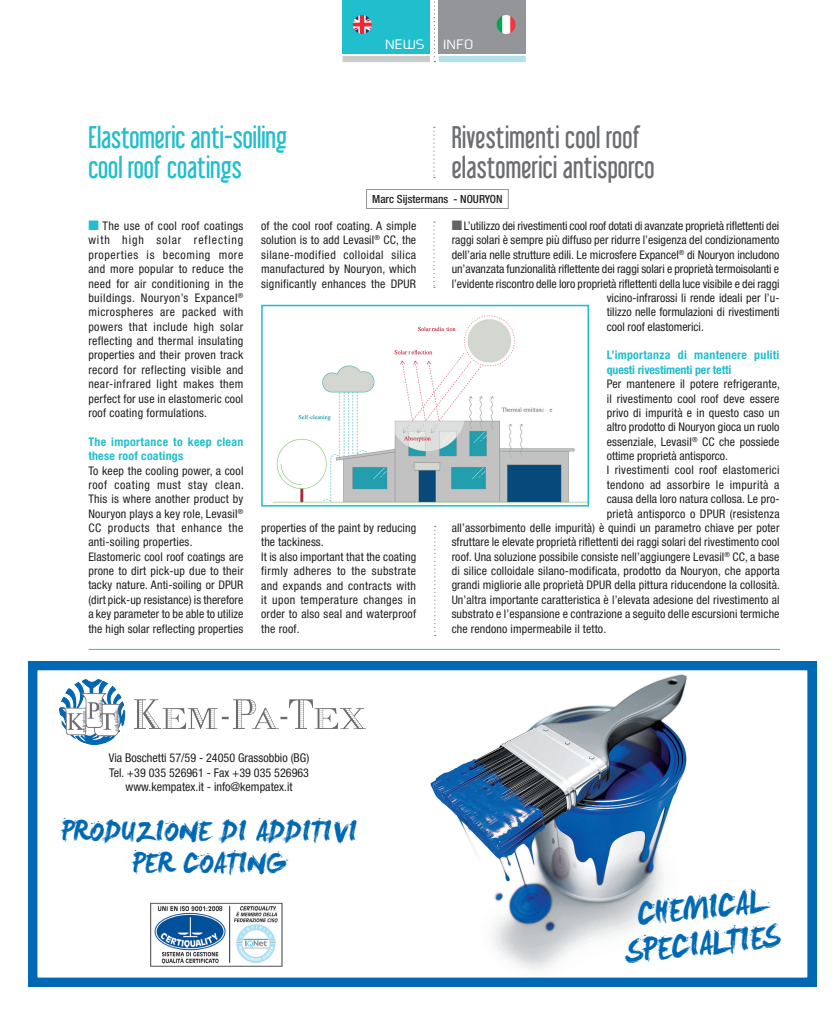
<style>
.page{position:relative;width:833px;height:1010px;background:#fff}
.page>*{position:absolute;margin:0;border:0;box-sizing:border-box;transform-origin:0 0}
.t1{font:30.25px/36.2px "Levi Re Brushed";color:#0168b3;text-align:center}
.t2{font:27.5px/30px "Libel Suit";letter-spacing:.01em;color:#6c6d70}
.t3{font:27.5px/30px "Libel Suit";color:#21bece}
.t4{font:26.62px/31.9px "Levi Re Brushed";color:#0168b3;text-align:center}
.t5{font:13.75px "Ea Designer";letter-spacing:.025em;color:#fff}
.t6{font:condensed 12.12px/14.5px "Helvetica Neue";color:#231f20;text-align:center}
.t7{font:condensed 11.88px/14.4px "Helvetica Neue";letter-spacing:.01em;color:#231f20;text-align:justify}
.t8{font:700 condensed 11.88px/14.4px "Helvetica Neue";letter-spacing:.02em;color:#21bece}
.t9{font:condensed 11.88px "Helvetica Neue";letter-spacing:-.01em;color:#231f20}
.t10{font:condensed 11.88px "Helvetica Neue";letter-spacing:.03em;color:#231f20}
.t11{font:500 condensed 11.25px "Helvetica Neue";color:#231f20}
.s1{color:#21bece}
.s2{color:#636366}
</style>
<div class="page">
<div style="left:342px;top:0;width:88px;height:54px;background:#21bece"></div>
<div style="left:342px;top:56px;width:88px;height:6px;background:#cacbcd"></div>
<svg style="left:434px;top:0;width:92px;height:62px"></svg>
<img style="left:353px;top:15px;width:19px;height:19px;border-radius:9px">
<img style="left:496px;top:15px;width:19px;height:19px;border-radius:9px">
<svg style="left:433px;top:127px;width:2px;height:51px"></svg>
<svg style="left:433px;top:221px;width:2px;height:67px"></svg>
<svg style="left:434px;top:526px;width:2px;height:110px"></svg>
<img style="left:273px;top:315px;width:313px;height:188px">
<div style="left:261px;top:305px;width:328px;height:202px;border:2px solid #21bece"></div>
<svg style="left:28px;top:661px;width:788px;height:326px"></svg>
<svg style="left:366px;top:189px;width:143px;height:20px"></svg>
<hr style="left:89px;top:649px;width:691px;height:1px;background:#21bece">
<p class="t5" style="left:385px;top:37px;width:41px">NEWS</p>
<p class="t5" style="left:443px;top:37px;width:31px">INFO</p>
<h2 class="t3" style="left:88px;top:123px;width:200px">Elastomeric anti-soiling cool roof coatings</h2>
<h2 class="t2" style="left:452px;top:123px;width:204px">Rivestimenti cool roof elastomerici antisporco</h2>
<p class="t7" style="left:88px;top:219px;width:157px"><span class="s1">■</span> The use of cool roof coatings with high solar reflecting properties is becoming more and more popular to reduce the need for air conditioning in the buildings. Nouryon’s Expancel<sup>® </sup>microspheres are packed with powers that include high solar reflecting and thermal insulating properties and their proven track record for reflecting visible and near-infrared light makes them perfect for use in elastomeric cool roof coating formulations.</p>
<p class="t8" style="left:88px;top:434px;width:157px">The importance to keep clean these roof coatings</p>
<p class="t7" style="left:88px;top:463px;width:157px;text-align:left">To keep the cooling power, a cool roof coating must stay clean.<br>This is where another product by Nouryon plays a key role, Levasil<sup>® </sup>CC products that enhance the anti-soiling properties.<br>Elastomeric cool roof coatings are prone to dirt pick-up due to their tacky nature. Anti-soiling or DPUR (dirt pick-up resistance) is therefore a key parameter to be able to utilize the high solar reflecting properties</p>
<p class="t11" style="left:372px;top:192px;width:132px">Marc Sijstermans - NOURYON</p>
<p class="t7" style="left:261px;top:219px;width:157px">of the cool roof coating. A simple solution is to add Levasil<sup>®</sup> CC, the silane-modified colloidal silica manufactured by Nouryon, which significantly enhances the DPUR</p>
<p class="t7" style="left:261px;top:520px;width:157px;text-align:left">properties of the paint by reducing the tackiness.<br>It is also important that the coating firmly adheres to the substrate and expands and contracts with it upon temperature changes in order to also seal and waterproof the roof.</p>
<p class="t9" style="left:452px;top:219px;width:329px"><span class="s2">■</span>L’utilizzo dei rivestimenti cool roof dotati di avanzate proprietà riflettenti dei</p>
<p class="t7" style="left:452px;top:233px;width:329px">raggi solari è sempre più diffuso per ridurre l’esigenza del condizionamento</p>
<p class="t7" style="left:452px;top:247px;width:329px">dell’aria nelle strutture edili. Le microsfere Expancel<sup>®</sup> di Nouryon includono</p>
<p class="t7" style="left:452px;top:262px;width:329px">un’avanzata funzionalità riflettente dei raggi solari e proprietà termoisolanti e</p>
<p class="t7" style="left:452px;top:276px;width:329px">l’evidente riscontro delle loro proprietà riflettenti della luce visibile e dei raggi</p>
<p class="t7" style="left:607px;top:290px;width:174px">vicino-infrarossi li rende ideali per l’u-</p>
<p class="t7" style="left:607px;top:305px;width:174px">tilizzo nelle formulazioni di rivestimenti</p>
<p class="t7" style="left:607px;top:319px;width:99px">cool roof elastomerici.</p>
<p class="t8" style="left:607px;top:348px;width:174px">L’importanza di mantenere puliti questi rivestimenti per tetti</p>
<p class="t7" style="left:607px;top:377px;width:175px">Per mantenere il potere refrigerante,</p>
<p class="t7" style="left:607px;top:391px;width:174px">il rivestimento cool roof deve essere</p>
<p class="t7" style="left:607px;top:405px;width:174px">privo di impurità e in questo caso un</p>
<p class="t7" style="left:607px;top:420px;width:174px">altro prodotto di Nouryon gioca un ruolo</p>
<p class="t7" style="left:607px;top:434px;width:174px">essenziale, Levasil<sup>®</sup> CC che possiede</p>
<p class="t7" style="left:607px;top:449px;width:123px">ottime proprietà antisporco.</p>
<p class="t7" style="left:607px;top:463px;width:174px">I rivestimenti cool roof elastomerici</p>
<p class="t10" style="left:607px;top:478px;width:174px">tendono ad assorbire le impurità a</p>
<p class="t7" style="left:607px;top:492px;width:174px">causa della loro natura collosa. Le pro-</p>
<p class="t7" style="left:607px;top:506px;width:174px">prietà antisporco o DPUR (resistenza</p>
<p class="t7" style="left:452px;top:520px;width:329px">all’assorbimento delle impurità) è quindi un parametro chiave per poter</p>
<p class="t7" style="left:452px;top:535px;width:329px">sfruttare le elevate proprietà riflettenti dei raggi solari del rivestimento cool</p>
<p class="t7" style="left:452px;top:549px;width:329px">roof. Una soluzione possibile consiste nell’aggiungere Levasil<sup>®</sup> CC, a base</p>
<p class="t7" style="left:452px;top:564px;width:329px">di silice colloidale silano-modificata, prodotto da Nouryon, che apporta</p>
<p class="t7" style="left:452px;top:578px;width:330px">grandi migliorie alle proprietà DPUR della pittura riducendone la collosità.</p>
<p class="t7" style="left:452px;top:592px;width:329px">Un’altra importante caratteristica è l’elevata adesione del rivestimento al</p>
<p class="t7" style="left:452px;top:607px;width:329px">substrato e l’espansione e contrazione a seguito delle escursioni termiche</p>
<p class="t7" style="left:452px;top:621px;width:156px">che rendono impermeabile il tetto.</p>
<p class="t6" style="left:109px;top:751px;width:202px">Via Boschetti 57/59 - 24050 Grassobbio (BG)<br>Tel. +39 035 526961 - Fax +39 035 526963 www.kempatex.it - info@kempatex.it</p>
<h3 class="t4" style="left:61px;top:814px;width:297px">PRODUZIONE DI ADDITIVI<br>PER COATING</h3>
<h1 class="t1" style="left:621px;top:896px;width:155px;rotate:-6deg">CHEMICAL<br>SPECIALTIES</h1>
</div>
